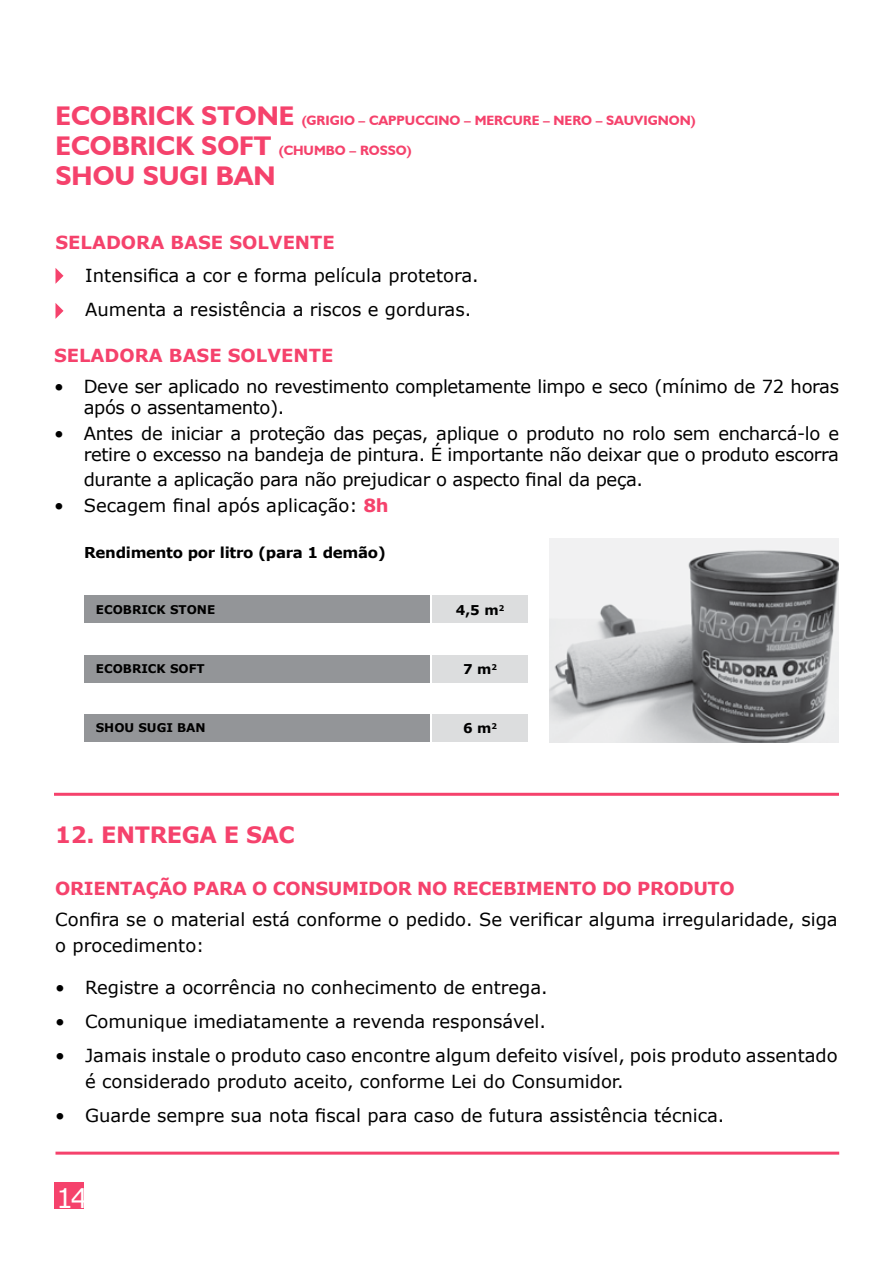
<style>
.page{position:relative;width:893px;height:1263px;background:#fff}
.page>*{position:absolute;margin:0;border:0;box-sizing:border-box;transform-origin:0 0}
.t1{font:700 27px "Humanist 521 BT";color:#f5426c}
.t2{font:27px "Verdana";color:#fff}
.t3{font:700 22.5px "Verdana";letter-spacing:-.02em;color:#f5426c}
.t4{font:18px/25.5px "Verdana";color:#000}
.t5{font:18px/21px "Verdana";letter-spacing:-.02em;color:#000}
.t6{font:700 18px "Verdana";letter-spacing:-.02em;color:#f5426c}
.t7{font:700 18px "Verdana";color:#f5426c}
.t8{font:700 15px "Verdana";letter-spacing:-.02em;color:#000}
.t9{font:700 13.5px "Humanist 521 BT";color:#f5426c}
.t10{font:700 13.5px "Verdana";color:#000}
.t11{font:700 12px "Verdana";color:#000}
.s1{font-size:27px}
.s2{font-weight:700;color:#f5426c}
</style>
<div class="page">
<div style="left:54px;top:1182px;width:30px;height:27px;background:#f5426c"></div>
<hr style="left:54px;top:793px;width:785px;height:3px;background:#f5426c">
<hr style="left:56px;top:1151px;width:783px;height:3px;background:#f5426c">
<svg style="left:56px;top:268px;width:8px;height:15px"></svg>
<svg style="left:56px;top:303px;width:8px;height:16px"></svg>
<img style="left:550px;top:538px;width:289px;height:204px">
<div style="left:84px;top:595px;width:345px;height:28px;background:#939598"></div>
<div style="left:432px;top:595px;width:96px;height:28px;background:#dcddde"></div>
<div style="left:84px;top:655px;width:345px;height:28px;background:#939598"></div>
<div style="left:432px;top:655px;width:96px;height:28px;background:#dcddde"></div>
<div style="left:84px;top:715px;width:345px;height:27px;background:#939598"></div>
<div style="left:432px;top:715px;width:96px;height:27px;background:#dcddde"></div>
<p class="t9" style="left:56px;top:112px;width:642px"><span class="s1">ECOBRICK STONE</span> (GRIGIO – CAPPUCCINO – MERCURE – NERO – SAUVIGNON)</p>
<h1 class="t1" style="left:56px;top:129px;width:19px">ECO</h1>
<p class="t9" style="left:112px;top:142px;width:301px"><span class="s1">BRICK SOFT</span> (CH UMBO – ROSSO)</p>
<h1 class="t1" style="left:56px;top:159px;width:20px">SHO</h1>
<h1 class="t1" style="left:115px;top:159px;width:162px">U SUGI BAN</h1>
<p class="t7" style="left:56px;top:229px;width:281px">SELADORA BASE SOLVENTE</p>
<p class="t4" style="left:85px;top:258px;width:395px;line-height:34px">Intensifica a cor e forma película protetora.<br>Aumenta a resistência a riscos e gorduras.</p>
<p class="t7" style="left:54px;top:343px;width:281px">SELADORA BASE SOLVENTE</p>
<p class="t5" style="left:84px;top:376px;width:757px;text-indent:-30px">• Deve ser aplicado no revestimento completamente limpo e seco (mínimo de 72 horas após o assentamento).</p>
<p class="t5" style="left:54px;top:422px;width:787px;text-align:right">• Antes de iniciar a proteção das peças, aplique o produto no rolo sem encharcá-lo e retire o excesso na bandeja de pintura. É importante não deixar que o produto escorra</p>
<p class="t5" style="left:84px;top:469px;width:561px">durante a aplicação para não prejudicar o aspecto final da peça.</p>
<p class="t4" style="left:54px;top:492px;width:336px">• Secagem final após aplicação: <span class="s2">8H</span></p>
<p class="t8" style="left:84px;top:542px;width:303px">RENDIMENTO POR LITRO (PARA 1 DEMÃO)</p>
<p class="t11" style="left:96px;top:601px;width:10px">ECOBRIC</p>
<p class="t11" style="left:157px;top:601px;width:24px">K STONE</p>
<p class="t10" style="left:456px;top:601px;width:50px">4,5 M<sup>2</sup></p>
<p class="t11" style="left:96px;top:660px;width:10px">ECOBRIC</p>
<p class="t11" style="left:157px;top:660px;width:23px">K SOFT</p>
<p class="t10" style="left:463px;top:660px;width:36px">7 M<sup>2</sup></p>
<p class="t11" style="left:96px;top:720px;width:11px">SHOU</p>
<p class="t10" style="left:463px;top:719px;width:36px">6 M<sup>2</sup></p>
<p class="t11" style="left:138px;top:720px;width:18px">SUGI</p>
<p class="t11" style="left:177px;top:720px;width:10px">BAN</p>
<p class="t3" style="left:55px;top:819px;width:241px">12. ENTREGA E SAC</p>
<p class="t6" style="left:55px;top:876px;width:681px">ORIENTAÇÃO PARA O CONSUMIDOR NO RECEBIMENTO DO PRODUTO</p>
<p class="t4" style="left:55px;top:906px;width:784px">Confira se o material está conforme o pedido. Se verificar alguma irregularidade, siga o procedimento:</p>
<p class="t4" style="left:55px;top:975px;width:494px">• Registre a ocorrência no conhecimento de entrega.</p>
<p class="t4" style="left:55px;top:1009px;width:492px">• Comunique imediatamente a revenda responsável.</p>
<p class="t4" style="left:85px;top:1043px;width:754px;text-indent:-30px">• Jamais instale o produto caso encontre algum defeito visível, pois produto assentado é considerado produto aceito, conforme Lei do Consumidor.</p>
<p class="t4" style="left:55px;top:1102px;width:671px">• Guarde sempre sua nota fiscal para caso de futura assistência técnica.</p>
<h1 class="t2" style="left:56px;top:1179px;width:33px">14</h1>
</div>
